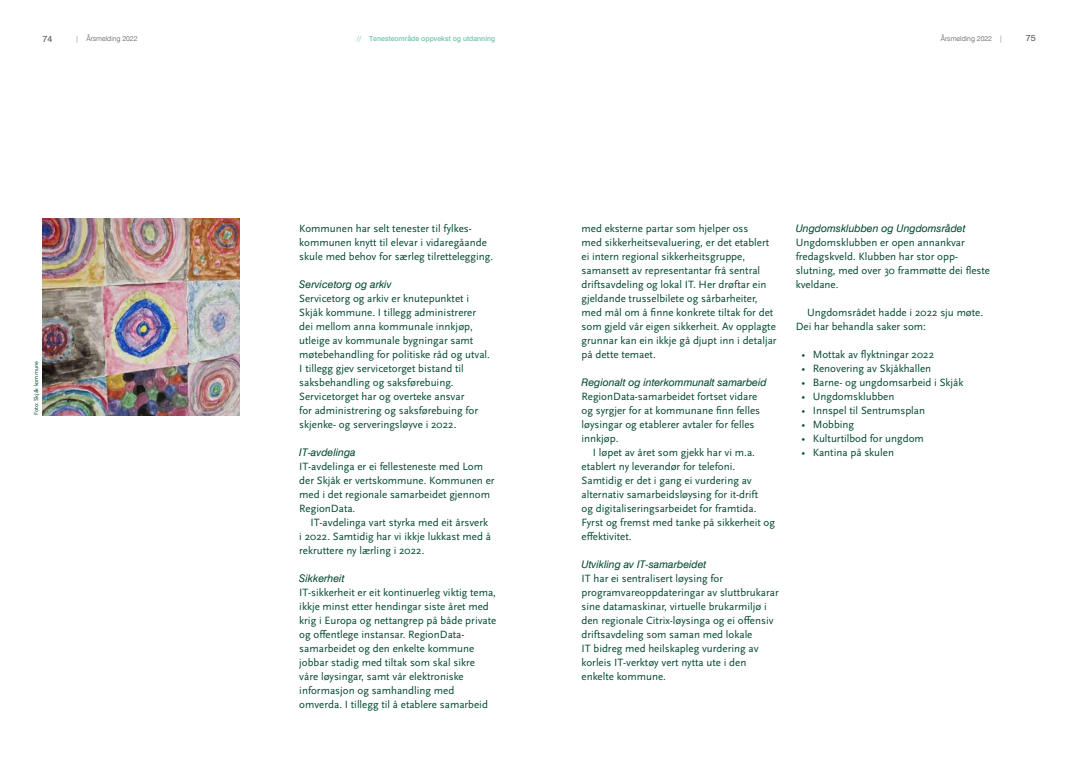
<style>
.page{position:relative;width:1078px;height:757px;background:#fff}
.page>*{position:absolute;margin:0;border:0;box-sizing:border-box;transform-origin:0 0}
.t1{font:11px/14px "Scala Sans Pro";color:#00482d}
.t2{font:italic 10.5px "Swiss 721 BT";color:#00482d}
.t3{font:9px "Swiss 721 BT";color:#575756}
.t4{font:500 7px "Swiss 721 BT";color:#71c2ae}
.t5{font:300 7px "Swiss 721 BT";color:#575756}
.t6{font:6px "Scala Sans Pro";color:#00482d}
</style>
<div class="page">
<img style="left:43px;top:218px;width:197px;height:197px">
<p class="t3" style="left:43px;top:33px;width:11px">74</p>
<p class="t5" style="left:75px;top:34px;width:63px">| Årsmelding 2022</p>
<p class="t4" style="left:357px;top:35px;width:140px">// Tenesteområde oppvekst og utdanning</p>
<p class="t5" style="left:940px;top:34px;width:63px">Årsmelding 2022 |</p>
<p class="t3" style="left:1025px;top:33px;width:11px">75</p>
<p class="t6" style="left:33px;top:415px;width:56px;rotate:-90deg">Foto: Skjåk kommune</p>
<p class="t1" style="left:299px;top:221px;width:195px">Kommunen har selt tenester til fylkes&shy;kommunen knytt til elevar i vidaregåande skule med behov for særleg tilrettelegging.</p>
<p class="t2" style="left:299px;top:278px;width:94px">Servicetorg og arkiv</p>
<p class="t1" style="left:299px;top:291px;width:192px">Servicetorg og arkiv er knutepunktet i Skjåk kommune. I tillegg administrerer dei mellom anna kommunale innkjøp, utleige av kommunale bygningar samt møtebehandling for politiske råd og utval.<br>I tillegg gjev servicetorget bistand til saksbehandling og saksførebuing.<br>Servicetorget har og overteke ansvar<br>for administrering og saksførebuing for skjenke- og serveringsløyve i 2022.</p>
<p class="t2" style="left:299px;top:446px;width:58px">IT-avdelinga</p>
<p class="t1" style="left:299px;top:459px;width:197px">IT-avdelinga er ei fellesteneste med Lom der Skjåk er vertskommune. Kommunen er med i det regionale samarbeidet gjennom RegionData.</p>
<p class="t1" style="left:299px;top:515px;width:193px;text-indent:11px">IT-avdelinga vart styrka med eit årsverk i 2022. Samtidig har vi ikkje lukkast med å rekruttere ny lærling i 2022.</p>
<p class="t2" style="left:299px;top:572px;width:47px">Sikkerheit</p>
<p class="t1" style="left:299px;top:585px;width:199px">IT-sikkerheit er eit kontinuerleg viktig tema, ikkje minst etter hendingar siste året med krig i Europa og nettangrep på både private og offentlege instansar. RegionData&shy;samarbeidet og den enkelte kommune jobbar stadig med tiltak som skal sikre våre løysingar, samt vår elektroniske informasjon og samhandling med omverda. I tillegg til å etablere samarbeid</p>
<p class="t1" style="left:581px;top:221px;width:196px">med eksterne partar som hjelper oss<br>med sikkerheitsevaluering, er det etablert ei intern regional sikkerheitsgruppe, samansett av representantar frå sentral driftsavdeling og lokal IT. Her drøftar ein gjeldande trusselbilete og sårbarheiter, med mål om å finne konkrete tiltak for det som gjeld vår eigen sikkerheit. Av opplagte grunnar kan ein ikkje gå djupt inn i detaljar på dette temaet.</p>
<p class="t2" style="left:581px;top:376px;width:186px">Regionalt og interkommunalt samarbeid</p>
<p class="t1" style="left:581px;top:389px;width:180px">RegionData-samarbeidet fortset vidare og syrgjer for at kommunane finn felles løysingar og etablerer avtaler for felles innkjøp.</p>
<p class="t1" style="left:581px;top:445px;width:195px;text-indent:11px">I løpet av året som gjekk har vi m.a. etablert ny leverandør for telefoni.<br>Samtidig er det i gang ei vurdering av alternativ samarbeidsløysing for it-drift<br>og digitaliseringsarbeidet for framtida.<br>Fyrst og fremst med tanke på sikkerheit og effektivitet.</p>
<p class="t2" style="left:581px;top:558px;width:126px">Utvikling av IT-samarbeidet</p>
<p class="t1" style="left:581px;top:571px;width:199px">IT har ei sentralisert løysing for programvareoppdateringar av sluttbrukarar sine datamaskinar, virtuelle brukarmiljø i den regionale Citrix-løysinga og ei offensiv driftsavdeling som saman med lokale<br>IT bidreg med heilskapleg vurdering av korleis IT-verktøy vert nytta ute i den enkelte kommune.</p>
<p class="t2" style="left:795px;top:222px;width:171px">Ungdomsklubben og Ungdomsrådet</p>
<p class="t1" style="left:795px;top:235px;width:196px">Ungdomsklubben er open annankvar fredagskveld. Klubben har stor opp&shy;slutning, med over 30 frammøtte dei fleste kveldane.</p>
<p class="t1" style="left:795px;top:305px;width:189px;text-indent:11px">Ungdomsrådet hadde i 2022 sju møte.<br>Dei har behandla saker som:</p>
<p class="t1" style="left:801px;top:347px;width:134px">• Mottak av flyktningar 2022</p>
<p class="t1" style="left:801px;top:361px;width:131px">• Renovering av Skjåkhallen</p>
<p class="t1" style="left:801px;top:375px;width:164px">• Barne- og ungdomsarbeid i Skjåk</p>
<p class="t1" style="left:801px;top:389px;width:94px">• Ungdomsklubben</p>
<p class="t1" style="left:801px;top:403px;width:125px">• Innspel til Sentrumsplan</p>
<p class="t1" style="left:801px;top:417px;width:54px">• Mobbing</p>
<p class="t1" style="left:801px;top:431px;width:124px">• Kulturtilbod for ungdom</p>
<p class="t1" style="left:801px;top:445px;width:94px">• Kantina på skulen</p>
</div>
